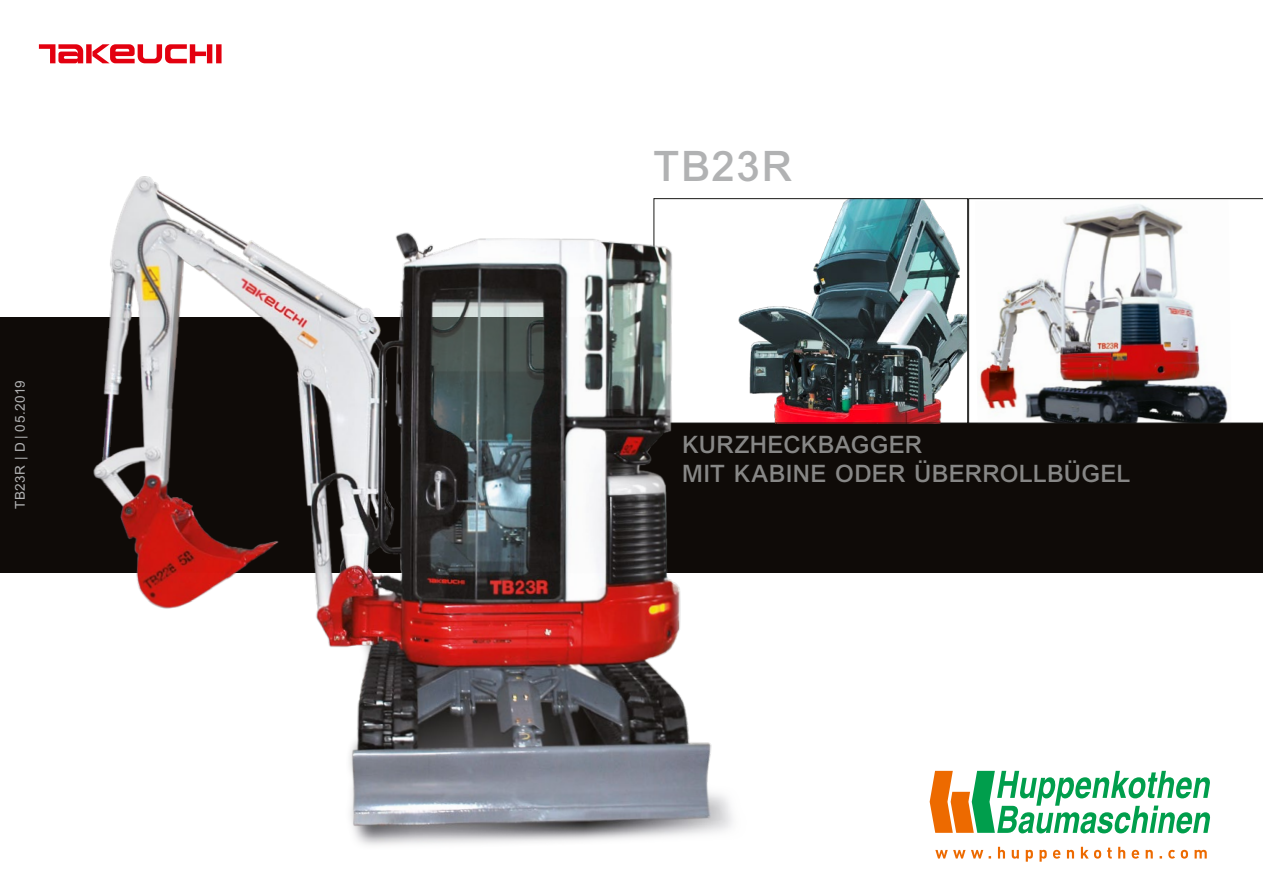
<style>
.page{position:relative;width:1263px;height:893px;background:#fff}
.page>*{position:absolute;margin:0;border:0;box-sizing:border-box;transform-origin:0 0}
.t1{font:500 42px "M Arial";letter-spacing:.04em;color:#b1b2b3}
.t2{font:500 24px/28.8px "M Arial";letter-spacing:.01em;color:#878786}
.t3{font:13.5px "M Arial";letter-spacing:.035em;color:#b1b2b3}
</style>
<div class="page">
<div style="left:0;top:317px;width:1263px;height:255px;background:#0f0b08"></div>
<div style="left:216px;top:44px;width:6px;height:19px;background:#e3000f"></div>
<div style="left:207px;top:44px;width:5px;height:19px;background:#e3000f"></div>
<div style="left:86px;top:44px;width:6px;height:19px;background:#e3000f"></div>
<svg style="left:92px;top:44px;width:114px;height:19px"></svg>
<svg style="left:39px;top:44px;width:44px;height:19px"></svg>
<svg style="left:930px;top:771px;width:280px;height:62px"></svg>
<svg style="left:935px;top:847px;width:272px;height:15px"></svg>
<img style="left:798px;top:200px;width:168px;height:221px">
<img style="left:968px;top:198px;width:295px;height:225px">
<img style="left:21px;top:176px;width:777px;height:669px">
<p class="t3" style="left:12px;top:509px;width:130px;rotate:-90deg">TB23R | D | 05.2019</p>
<h1 class="t1" style="left:653px;top:143px;width:140px">TB23R</h1>
<p class="t2" style="left:682px;top:430px;width:450px">KURZHECKBAGGER<br>MIT KABINE ODER ÜBERROLLBÜGEL</p>
</div>
